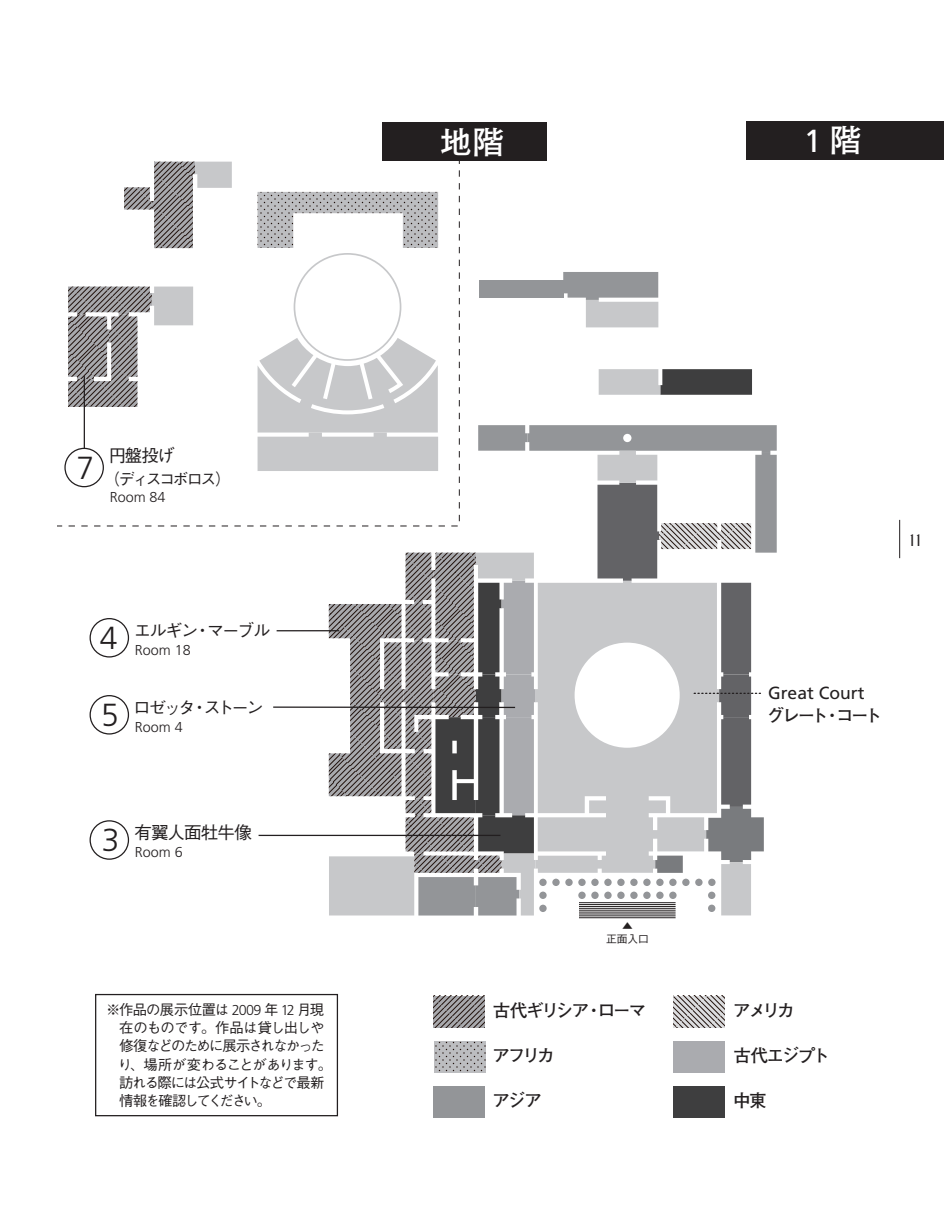
<style>
.page{position:relative;width:944px;height:1212px;background:#fff}
.page>*{position:absolute;margin:0;border:0;box-sizing:border-box;transform-origin:0 0}
.t1{font:31.95px "Frutiger";color:#fff}
.t2{font:700 31.95px "Futo Go B101 Pro";color:#fff}
.t3{font:300 31.95px "Frutiger";color:#231f20}
.t4{font:700 17.55px "Futo Go B101 Pro";letter-spacing:-.11em;color:#231f20}
.t5{font:17.55px/22.3px "Frutiger";color:#231f20}
.t6{font:500 17.55px "Gothic BBB Pro";letter-spacing:-.1em;color:#231f20}
.t7{font:500 17.55px "Gothic BBB Pro";letter-spacing:-.15em;color:#231f20}
.t8{font:500 17.55px "Gothic BBB Pro";letter-spacing:-.055em;color:#231f20}
.t9{font:17.55px "Cheltenham Old Style T";color:#231f20}
.t10{font:500 15.97px "Gothic BBB Pro";letter-spacing:-.14em;color:#231f20}
.t11{font:500 14.4px/18.4px "Gothic BBB Pro";letter-spacing:-.09em;color:#231f20}
.t12{font:300 14.4px "Frutiger";color:#231f20}
.t13{font:500 10.8px/12.8px "Gothic BBB Pro";color:#231f20;text-align:center}
.s1{font-family:"Frutiger";font-weight:300;font-size:31.95px}
.s2{font-family:"Frutiger";font-weight:300}
.s3{font-family:"Futo Go B101 Pro";font-weight:700}
</style>
<div class="page">
<hr style="left:899px;top:520px;width:1px;height:38px;background:#231f20">
<div style="left:479px;top:280px;width:84px;height:18px;background:#939598"></div>
<svg style="left:563px;top:272px;width:95px;height:55px"></svg>
<hr style="left:579px;top:915px;width:97px;height:1px;background:#231f20">
<hr style="left:579px;top:917px;width:97px;height:1px;background:#231f20">
<svg style="left:57px;top:136px;width:403px;height:391px"></svg>
<svg style="left:258px;top:192px;width:180px;height:56px"></svg>
<svg style="left:68px;top:287px;width:125px;height:120px"></svg>
<svg style="left:124px;top:162px;width:108px;height:86px"></svg>
<div style="left:90px;top:618px;width:39px;height:39px;border:1px solid #231f20;border-radius:50%"></div>
<div style="left:64px;top:448px;width:40px;height:39px;border:1px solid #231f20;border-radius:50%"></div>
<div style="left:90px;top:695px;width:39px;height:39px;border:1px solid #231f20;border-radius:50%"></div>
<div style="left:90px;top:820px;width:39px;height:40px;border:1px solid #231f20;border-radius:50%"></div>
<svg style="left:258px;top:338px;width:519px;height:577px"></svg>
<hr style="left:273px;top:706px;width:242px;height:2px;background:#231f20">
<hr style="left:277px;top:630px;width:62px;height:1px;background:#231f20">
<hr style="left:84px;top:376px;width:1px;height:72px;background:#231f20">
<hr style="left:259px;top:835px;width:241px;height:1px;background:#231f20">
<svg style="left:434px;top:1041px;width:51px;height:31px;background:#b2b2b4"></svg>
<div style="left:673px;top:1085px;width:51px;height:32px;background:#3e3e3f"></div>
<div style="left:673px;top:1040px;width:51px;height:32px;background:#aaabaf"></div>
<div style="left:434px;top:1085px;width:51px;height:32px;background:#939598"></div>
<svg style="left:673px;top:995px;width:51px;height:32px;background:#aca9aa"></svg>
<svg style="left:434px;top:995px;width:51px;height:32px;background:#878486"></svg>
<div style="left:746px;top:121px;width:198px;height:38px;background:#231f20"></div>
<div style="left:95px;top:994px;width:243px;height:122px;border:1px solid #231f20"></div>
<div style="left:383px;top:122px;width:164px;height:39px;background:#231f20"></div>
<p class="t3" style="left:77px;top:450px;width:19px">7</p>
<p class="t6" style="left:109px;top:442px;width:68px">円盤投げ</p>
<p class="t10" style="left:104px;top:466px;width:128px">（ディスコボロス）</p>
<p class="t12" style="left:110px;top:489px;width:57px">Room 84</p>
<p class="t6" style="left:100px;top:616px;width:173px"><span class="s1">4</span> エルギン・マーブル</p>
<p class="t12" style="left:135px;top:641px;width:57px">Room 18</p>
<p class="t7" style="left:101px;top:693px;width:164px"><span class="s1">5</span> ロゼッタ・ストーン</p>
<p class="t12" style="left:135px;top:718px;width:49px">Room 4</p>
<p class="t8" style="left:102px;top:819px;width:152px"><span class="s1">3</span> 有翼人面牡牛像</p>
<p class="t12" style="left:135px;top:844px;width:49px">Room 6</p>
<p class="t11" style="left:118px;top:998px;width:216px;text-indent:-12px">※作品の展示位置は <span class="s2">2009</span> 年 <span class="s2">12</span> 月現在のものです。作品は貸し出しや修復などのために展示されなかったり、場所が変わることがあります。訪れる際には公式サイトなどで最新情報を確認してください。</p>
<p class="t2" style="left:440px;top:116px;width:65px">地階</p>
<p class="t1" style="left:804px;top:123px;width:59px">1 <span class="s3">階</span></p>
<p class="t13" style="left:606px;top:918px;width:45px">▲<br>正面入口</p>
<p class="t4" style="left:493px;top:996px;width:155px">古代ギリシア・ローマ</p>
<p class="t4" style="left:493px;top:1041px;width:64px">アフリカ</p>
<p class="t4" style="left:493px;top:1086px;width:51px">アジア</p>
<p class="t9" style="left:908px;top:530px;width:16px">11</p>
<p class="t5" style="left:767px;top:682px;width:117px">Great Court<span class="s3">グレート・コート</span></p>
<p class="t4" style="left:733px;top:996px;width:63px">アメリカ</p>
<p class="t4" style="left:734px;top:1041px;width:98px">古代エジプト</p>
<p class="t4" style="left:733px;top:1086px;width:35px">中東</p>
</div>
